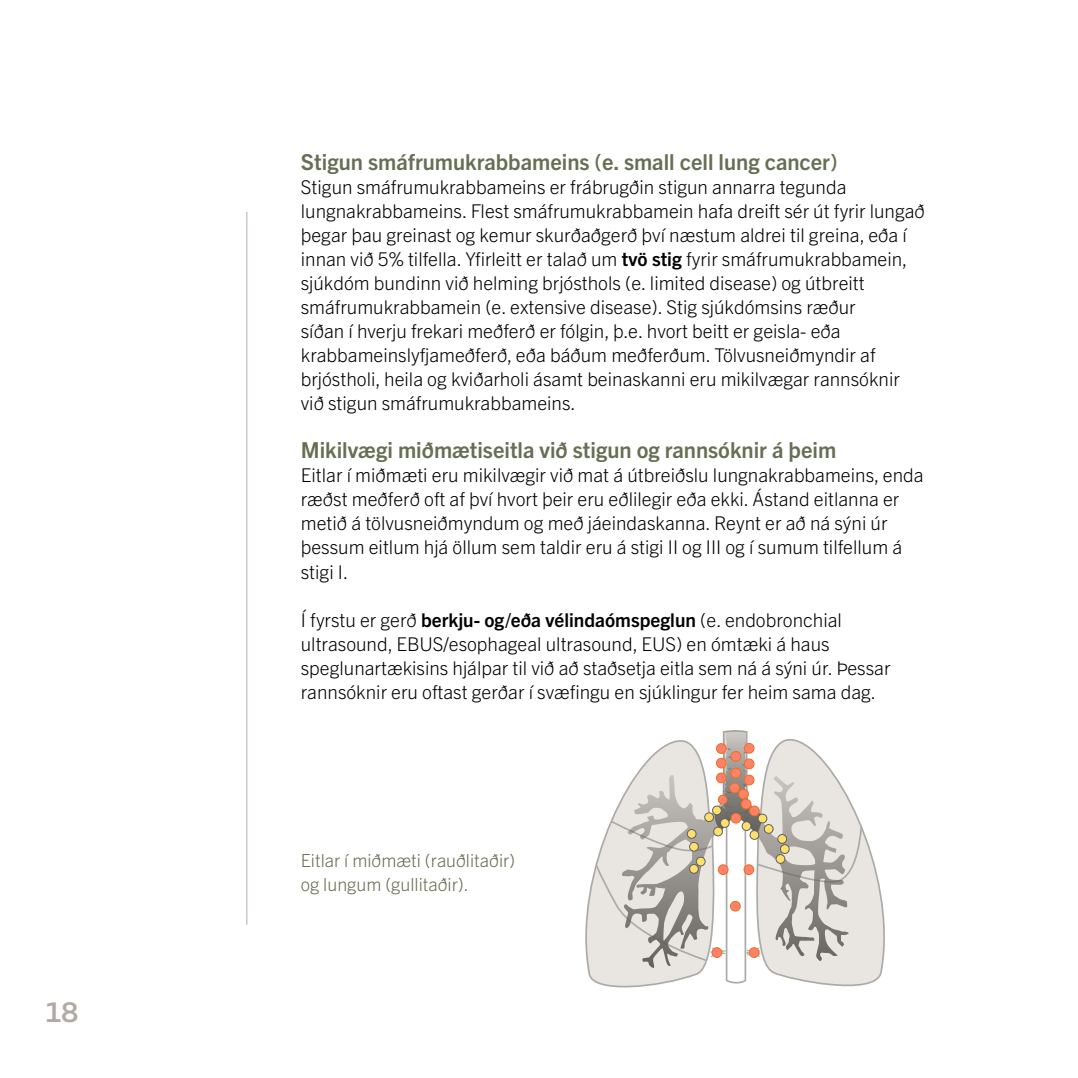
<style>
.page{position:relative;width:1078px;height:1078px;background:#fff}
.page>*{position:absolute;margin:0;border:0;box-sizing:border-box;transform-origin:0 0}
.t1{font:500 28px "Grtsk Peta";color:#b2a9a6}
.t2{font:700 22px "Trade Gothic Next LT Pro";color:#666e53}
.t3{font:300 19px/24px "Trade Gothic Next LT Pro";color:#000}
.t4{font:300 18px/24px "Trade Gothic Next LT Pro";color:#666e53}
.s1{font-weight:700}
</style>
<div class="page">
<hr style="left:246px;top:212px;width:1px;height:712px;background:#bbaea5">
<svg style="left:585px;top:829px;width:300px;height:159px"></svg>
<svg style="left:589px;top:730px;width:274px;height:254px"></svg>
<div style="left:749px;top:947px;width:9px;height:10px;background:#ff816a;border-radius:50%"></div>
<div style="left:748px;top:947px;width:11px;height:10px;border:1px solid #e87121;border-radius:50%"></div>
<h1 class="t1" style="left:46px;top:994px;width:35px">18</h1>
<p class="t2" style="left:301px;top:147px;width:538px">Stigun smáfrumukrabbameins (e. small cell lung cancer)</p>
<p class="t3" style="left:301px;top:174px;width:625px">Stigun smáfrumukrabbameins er frábrugðin stigun annarra tegunda lungnakrabbameins. Flest smáfrumukrabbamein hafa dreift sér út fyrir lungað þegar þau greinast og kemur skurðaðgerð því næstum aldrei til greina, eða í innan við 5% tilfella. Yfirleitt er talað um <span class="s1">tvö stig</span> fyrir smáfrumukrabbamein, sjúkdóm bundinn við helming brjósthols (e. limited disease) og útbreitt smáfrumukrabbamein (e. extensive disease). Stig sjúkdómsins ræður<br>síðan í hverju frekari meðferð er fólgin, þ.e. hvort beitt er geisla- eða krabbameinslyfjameðferð, eða báðum meðferðum. Tölvusneiðmyndir af brjóstholi, heila og kviðarholi ásamt beinaskanni eru mikilvægar rannsóknir við stigun smáfrumukrabbameins.</p>
<p class="t2" style="left:301px;top:435px;width:536px">Mikilvægi miðmætiseitla við stigun og rannsóknir á þeim</p>
<p class="t3" style="left:301px;top:462px;width:624px">Eitlar í miðmæti eru mikilvægir við mat á útbreiðslu lungnakrabbameins, enda ræðst meðferð oft af því hvort þeir eru eðlilegir eða ekki. Ástand eitlanna er metið á tölvusneiðmyndum og með jáeindaskanna. Reynt er að ná sýni úr þessum eitlum hjá öllum sem taldir eru á stigi II og III og í sumum tilfellum á stigi I.</p>
<p class="t3" style="left:301px;top:606px;width:591px">Í fyrstu er gerð <span class="s1">berkju- og/eða vélindaómspeglun</span> (e. endobronchial ultrasound, EBUS/esophageal ultrasound, EUS) en ómtæki á haus speglunartækisins hjálpar til við að staðsetja eitla sem ná á sýni úr. Þessar rannsóknir eru oftast gerðar í svæfingu en sjúklingur fer heim sama dag.</p>
<p class="t4" style="left:301px;top:846px;width:216px">Eitlar í miðmæti (rauðlitaðir) og lungum (gullitaðir).</p>
</div>
